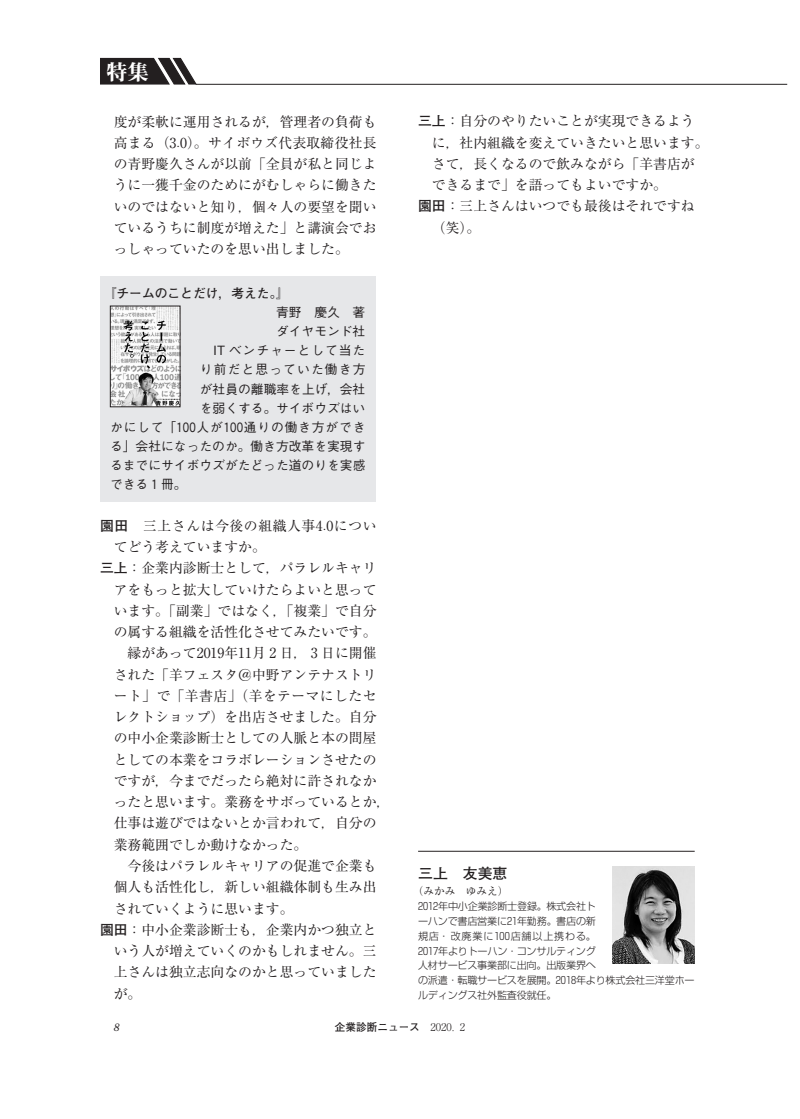
<style>
.page{position:relative;width:800px;height:1119px;background:#fff}
.page>*{position:absolute;margin:0;border:0;box-sizing:border-box;transform-origin:0 0}
.t1{font:21.3px "Midashi Min Pr 6 MA31";color:#fff}
.t2{font:700 14.85px "Futo Go B101 Pr 6";color:#231f20}
.t3{font:13.8px/21.3px "Ryumin Pr 6";color:#231f20;text-align:justify}
.t4{font:13.8px "Ryumin Pr 6";letter-spacing:.04em;color:#231f20}
.t5{font:13.8px "Ryumin Pr 6";letter-spacing:.03em;color:#231f20}
.t6{font:500 12.75px "Gothic BBB Pr 6";color:#231f20}
.t7{font:500 12.75px "Gothic BBB Pr 6";letter-spacing:.065em;color:#231f20}
.t8{font:700 12.75px "Futo Go B101 Pr 6";color:#231f20}
.t9{font:500 12.75px "Gothic BBB Pr 6";letter-spacing:.08em;color:#231f20}
.t10{font:500 12.75px "Gothic BBB Pr 6";letter-spacing:.09em;color:#231f20}
.t11{font:700 10.65px "Futo Go B101 Pro";color:#231f20}
.t12{font:10.65px "Ryumin Pr 6";color:#231f20}
.t13{font:italic 10.65px "Century Old Style Std";color:#231f20}
.t14{font:300 10.05px/14.9px "Shin Go Pro";letter-spacing:-.025em;color:#231f20}
.s1{font-family:"Century Std";font-weight:300}
.s2{font-family:"Hankaku Num Gth";font-weight:400}
.s3{font-family:"Futo Go B101 Pr 6";font-weight:700}
.s4{font-family:"Hankaku Num Sgl";font-weight:400}
.s5{font-family:"Ryumin Pro";font-weight:300}
</style>
<div class="page">
<svg style="left:100px;top:57px;width:98px;height:28px;background:#4f4c4d"></svg>
<hr style="left:196px;top:84px;width:591px;height:1px;background:#231f20">
<div style="left:100px;top:276px;width:275px;height:225px;background:#e6e7e9"></div>
<img style="left:112px;top:308px;width:66px;height:97px">
<div style="left:110px;top:306px;width:70px;height:101px;border:1px solid #231f20"></div>
<img style="left:612px;top:866px;width:82px;height:97px">
<hr style="left:418px;top:850px;width:276px;height:1px;background:#231f20">
<h1 class="t1" style="left:106px;top:55px;width:44px">特集</h1>
<p class="t3" style="left:114px;top:110px;width:264px">度が柔軟に運用されるが，管理者の負荷も高まる（3<span class="s1">.</span>0）。サイボウズ代表取締役社長の青野慶久さんが以前「全員が私と同じように一獲千金のためにがむしゃらに働きたいのではないと知り，個々人の要望を聞いているうちに制度が増えた」と講演会でおっしゃっていたのを思い出しました。</p>
<p class="t8" style="left:104px;top:283px;width:186px">『チームのことだけ，考えた。』</p>
<p class="t6" style="left:276px;top:302px;width:91px">青野　慶久　著</p>
<p class="t6" style="left:276px;top:321px;width:91px">ダイヤモンド社</p>
<p class="t9" style="left:200px;top:340px;width:167px">　IT ベンチャーとして当た</p>
<p class="t10" style="left:200px;top:359px;width:167px">り前だと思っていた働き方</p>
<p class="t6" style="left:200px;top:378px;width:167px">が社員の離職率を上げ，会社</p>
<p class="t6" style="left:200px;top:397px;width:167px">を弱くする。サイボウズはい</p>
<p class="t7" style="left:110px;top:417px;width:257px">かにして「<span class="s2">100</span>人が<span class="s2">100</span>通りの働き方ができ</p>
<p class="t6" style="left:110px;top:436px;width:257px">る」会社になったのか。働き方改革を実現す</p>
<p class="t6" style="left:110px;top:455px;width:257px">るまでにサイボウズがたどった道のりを実感</p>
<p class="t6" style="left:110px;top:474px;width:78px">できる <span class="s2">1</span> 冊。</p>
<p class="t4" style="left:100px;top:514px;width:278px"><span class="s3">園田</span>　三上さんは今後の組織人事4<span class="s1">.</span>0につい</p>
<p class="t3" style="left:114px;top:535px;width:154px">てどう考えていますか。</p>
<p class="t3" style="left:100px;top:556px;width:278px"><span class="s3">三上</span>：企業内診断士として，パラレルキャリ</p>
<p class="t3" style="left:114px;top:578px;width:264px">アをもっと拡大していけたらよいと思って</p>
<p class="t3" style="left:114px;top:599px;width:264px">います。「副業」ではなく，「複業」で自分</p>
<p class="t3" style="left:114px;top:620px;width:264px">の属する組織を活性化させてみたいです。</p>
<p class="t3" style="left:100px;top:641px;width:278px"><span class="s3">　　</span>縁があって2019年11月 2 日， 3 日に開催</p>
<p class="t3" style="left:114px;top:663px;width:264px">された「羊フェスタ＠中野アンテナストリ</p>
<p class="t5" style="left:114px;top:684px;width:264px">ート」で「羊書店」（羊をテーマにしたセ</p>
<p class="t3" style="left:114px;top:705px;width:264px">レクトショップ）を出店させました。自分</p>
<p class="t3" style="left:114px;top:726px;width:264px">の中小企業診断士としての人脈と本の問屋</p>
<p class="t3" style="left:114px;top:748px;width:264px">としての本業をコラボレーションさせたの</p>
<p class="t3" style="left:114px;top:769px;width:264px">ですが，今までだったら絶対に許されなか</p>
<p class="t3" style="left:114px;top:790px;width:278px">ったと思います。業務をサボっているとか，</p>
<p class="t3" style="left:114px;top:811px;width:264px">仕事は遊びではないとか言われて，自分の</p>
<p class="t3" style="left:114px;top:833px;width:195px">業務範囲でしか動けなかった。</p>
<p class="t3" style="left:100px;top:854px;width:278px"><span class="s3">　　</span>今後はパラレルキャリアの促進で企業も</p>
<p class="t3" style="left:114px;top:875px;width:264px">個人も活性化し，新しい組織体制も生み出</p>
<p class="t3" style="left:114px;top:896px;width:181px">されていくように思います。</p>
<p class="t3" style="left:100px;top:918px;width:278px"><span class="s3">園田</span>：中小企業診断士も，企業内かつ独立と</p>
<p class="t3" style="left:114px;top:939px;width:264px">いう人が増えていくのかもしれません。三</p>
<p class="t3" style="left:114px;top:960px;width:264px">上さんは独立志向なのかと思っていました</p>
<p class="t3" style="left:114px;top:981px;width:29px">が。</p>
<p class="t3" style="left:418px;top:110px;width:278px"><span class="s3">三上</span>：自分のやりたいことが実現できるよう</p>
<p class="t3" style="left:432px;top:131px;width:278px">に，社内組織を変えていきたいと思います。</p>
<p class="t3" style="left:432px;top:152px;width:264px">さて，長くなるので飲みながら「羊書店が</p>
<p class="t3" style="left:432px;top:174px;width:236px">できるまで」を語ってもよいですか。</p>
<p class="t3" style="left:418px;top:195px;width:278px"><span class="s3">園田</span>：三上さんはいつでも最後はそれですね</p>
<p class="t3" style="left:432px;top:216px;width:50px">（笑）。</p>
<p class="t2" style="left:418px;top:861px;width:91px">三上　友美恵</p>
<p class="t12" style="left:412px;top:882px;width:97px">（みかみ　ゆみえ）</p>
<p class="t14" style="left:418px;top:897px;width:179px;text-align:justify"><span class="s4">2012</span>年中小企業診断士登録。株式会社トーハンで書店営業に<span class="s4">21</span>年勤務。書店の新規店・改廃業に<span class="s4">100</span>店舗以上携わる。<span class="s4">2017</span>年よりトーハン・コンサルティング人材サービス事業部に出向。出版業界へ</p>
<p class="t14" style="left:418px;top:971px;width:278px">の派遣・転職サービスを展開。<span class="s4">2018</span>年より株式会社三洋堂ホールディングス社外監査役就任。</p>
<p class="t13" style="left:114px;top:1019px;width:7px">8</p>
<p class="t11" style="left:335px;top:1018px;width:132px">企業診断ニュース　<span class="s5">2020．2</span></p>
</div>
